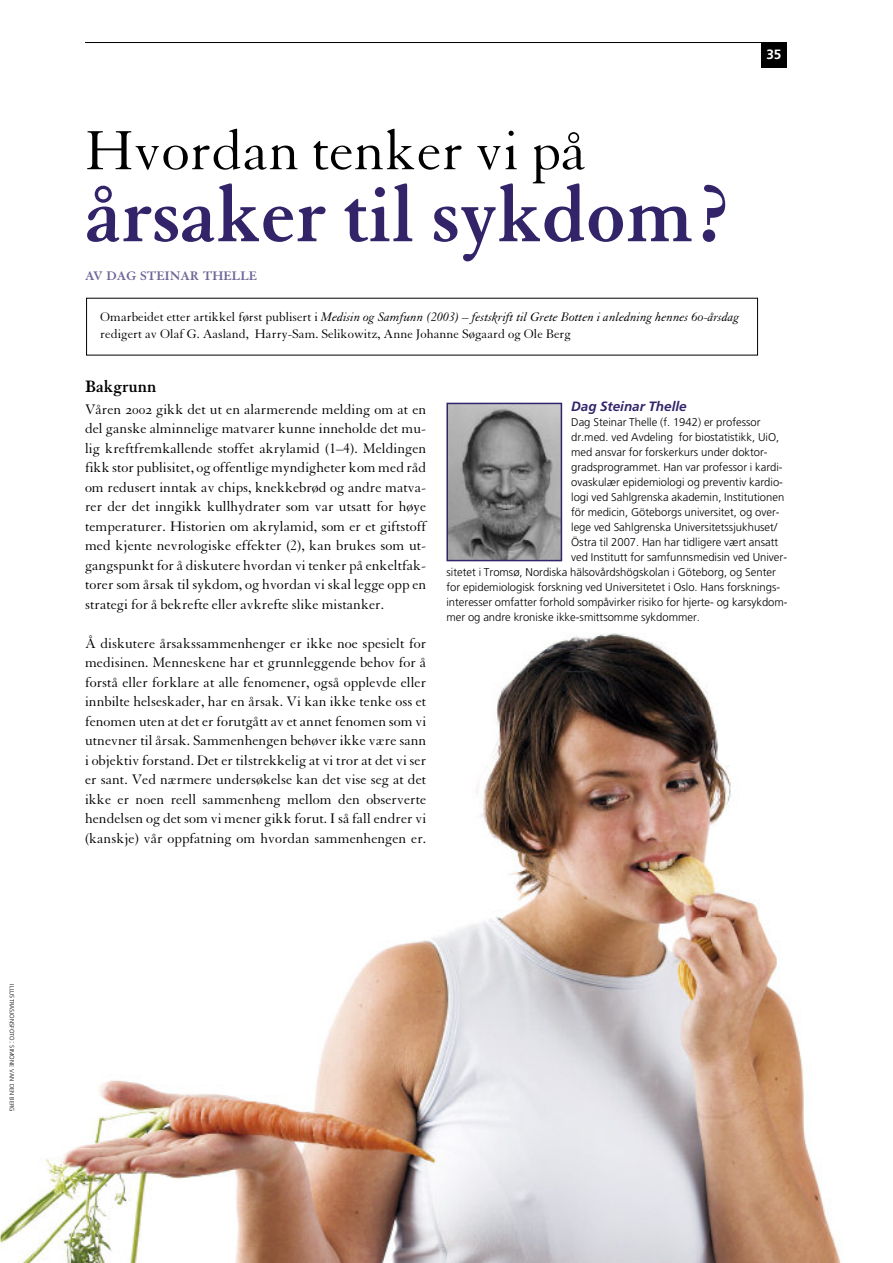
<style>
.page{position:relative;width:893px;height:1263px;background:#fff}
.page>*{position:absolute;margin:0;border:0;box-sizing:border-box;transform-origin:0 0}
.t1{font:700 85.5px "Granjon";color:#33246a}
.t2{font:60px "Granjon";color:#000}
.t3{font:700 18px "Granjon";color:#000}
.t4{font:15px/19.5px "Granjon";color:#000;text-align:justify}
.t5{font:13.5px/16.5px "Granjon";color:#000}
.t6{font:700 13.5px "Granjon";color:#706697}
.t7{font:italic 700 13.5px "Frutiger";color:#33246a}
.t8{font:700 13.5px "Frutiger";color:#fff}
.t9{font:300 11.25px "Frutiger";color:#000}
.t10{font:300 6.15px "Frutiger";color:#000}
.s1{font-size:8.25px}
.s2{font-style:italic}
.s3{font-family:"Granjon Italic Os F"}
.s4{font-family:"Granjon SC"}
</style>
<div class="page">
<hr style="left:85px;top:42px;width:702px;height:1px;background:#000">
<div style="left:761px;top:43px;width:26px;height:25px;background:#000"></div>
<img style="left:449px;top:406px;width:110px;height:152px">
<div style="left:446px;top:403px;width:116px;height:158px;border:2px solid #33246a"></div>
<img style="left:1px;top:633px;width:841px;height:630px">
<p class="t10" style="left:15px;top:984px;width:129px;rotate:90deg">ILLUSTRASJONSFOTO<span class="s1">:</span> SIMONE VAN DEN BERG</p>
<p class="t8" style="left:766px;top:49px;width:17px">35</p>
<h2 class="t2" style="left:85px;top:129px;width:503px">Hvordan tenker vi på</h2>
<h1 class="t1" style="left:85px;top:183px;width:651px">årsaker til sykdom?</h1>
<p class="t6" style="left:85px;top:271px;width:174px">AV DAG STEINAR THELLE</p>
<p class="t5" style="left:100px;top:310px;width:641px">Omarbeidet etter artikkel først publisert i <span class="s2">Medisin og Samfunn (2003) – festskrift til Grete Botten i anledning hennes</span> <span class="s3">60</span><span class="s2">-årsdag </span>redigert av Olaf G. Aasland, Harry-Sam. Selikowitz, Anne Johanne Søgaard og Ole Berg</p>
<p class="t3" style="left:85px;top:379px;width:73px">Bakgrunn</p>
<p class="t4" style="left:85px;top:401px;width:343px">Våren <span class="s4">2002</span> gikk det ut en alarmerende melding om at en del ganske alminnelige matvarer kunne inneholde det mu&shy;lig kreftfremkallende stoffet akrylamid (1–4). Meldingen fikk stor publisitet, og offentlige myndigheter kom med råd om redusert inntak av chips, knekkebrød og andre matva&shy;rer der det inngikk kullhydrater som var utsatt for høye temperaturer. Historien om akrylamid, som er et giftstoff med kjente nevrologiske effekter (2), kan brukes som ut&shy;gangspunkt for å diskutere hvordan vi tenker på enkeltfak&shy;torer som årsak til sykdom, og hvordan vi skal legge opp en strategi for å bekrefte eller avkrefte slike mistanker.</p>
<p class="t4" style="left:85px;top:635px;width:343px">Å diskutere årsakssammenhenger er ikke noe spesielt for medisinen. Menneskene har et grunnleggende behov for å forstå eller forklare at alle fenomener, også opplevde eller innbilte helseskader, har en årsak. Vi kan ikke tenke oss et fenomen uten at det er forutgått av et annet fenomen som vi utnevner til årsak. Sammenhengen behøver ikke være sann i objektiv forstand. Det er tilstrekkelig at vi tror at det vi ser er sant. Ved nærmere undersøkelse kan det vise seg at det ikke er noen reell sammenheng mellom den observerte hendelsen og det som vi mener gikk forut. I så fall endrer vi (kanskje) vår oppfatning om hvordan sammenhengen er.</p>
<p class="t7" style="left:571px;top:401px;width:117px">Dag Steinar Thelle</p>
<p class="t9" style="left:571px;top:417px;width:191px">Dag Steinar Thelle (f. 1942) er professor</p>
<p class="t9" style="left:571px;top:432px;width:210px">dr.med. ved Avdeling for biostatistikk, UiO,</p>
<p class="t9" style="left:571px;top:447px;width:198px">med ansvar for forskerkurs under doktor-</p>
<p class="t9" style="left:571px;top:462px;width:213px">gradsprogrammet. Han var professor i kardi-</p>
<p class="t9" style="left:571px;top:477px;width:213px">ovaskulær epidemiologi og preventiv kardio-</p>
<p class="t9" style="left:571px;top:492px;width:215px">logi ved Sahlgrenska akademin, Institutionen</p>
<p class="t9" style="left:571px;top:507px;width:210px">för medicin, Göteborgs universitet, og over-</p>
<p class="t9" style="left:571px;top:522px;width:207px">lege ved Sahlgrenska Universitetssjukhuset/</p>
<p class="t9" style="left:571px;top:537px;width:209px">Östra til 2007. Han har tidligere vært ansatt</p>
<p class="t9" style="left:571px;top:552px;width:217px">ved Institutt for samfunnsmedisin ved Univer-</p>
<p class="t9" style="left:446px;top:567px;width:331px">sitetet i Tromsø, Nordiska hälsovårdshögskolan i Göteborg, og Senter</p>
<p class="t9" style="left:446px;top:582px;width:335px">for epidemiologisk forskning ved Universitetet i Oslo. Hans forsknings-</p>
<p class="t9" style="left:446px;top:597px;width:343px">interesser omfatter forhold sompåvirker risiko for hjerte- og karsykdom-</p>
<p class="t9" style="left:446px;top:612px;width:255px">mer og andre kroniske ikke-smittsomme sykdommer.</p>
</div>
